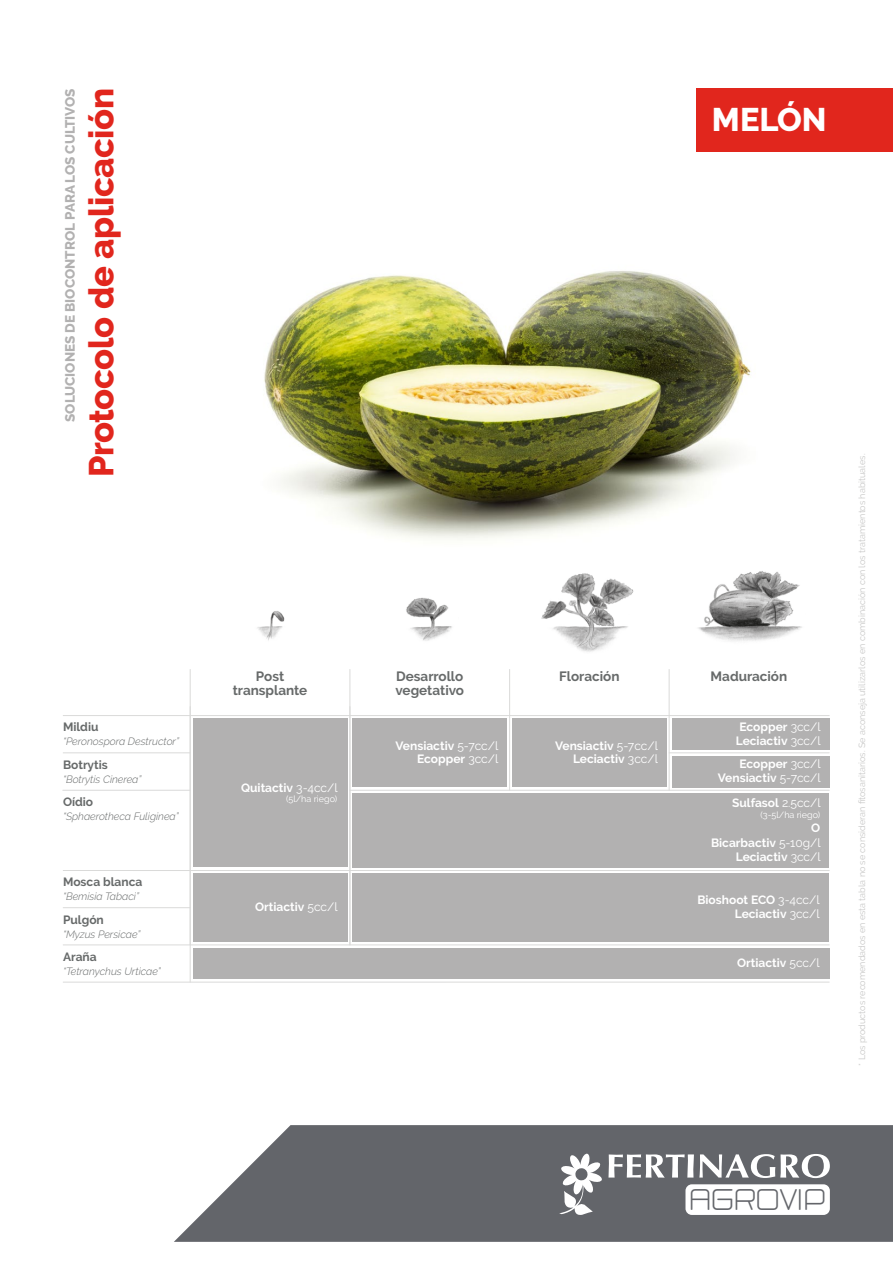
<style>
.page{position:relative;width:893px;height:1263px;background:#fff}
.page>*{position:absolute;margin:0;border:0;box-sizing:border-box;transform-origin:0 0}
.t1{font:800 34.5px "Raleway";letter-spacing:-.01em;color:#e1261d}
.t2{font:800 32.55px "Raleway";color:#fff}
.t3{font:26.1px "Neogrey";letter-spacing:.035em;color:#63656a}
.t4{font:700 13.5px/14.1px "Raleway";color:#676a6a;text-align:center}
.t5{font:800 13.5px "Raleway";color:#b2b1b1}
.t6{font:700 12px/14px "Raleway";color:#fff;text-align:right}
.t7{font:700 12px "Raleway";color:#676a6a}
.t8{font:italic 300 10.5px "Raleway";color:#676a6a}
.t9{font:9px "Raleway";color:#c7c7c6}
.t10{font:9px "Raleway";color:#fff}
.s1{font-weight:400}
</style>
<div class="page">
<svg style="left:174px;top:1125px;width:719px;height:117px;background:#727478"></svg>
<svg style="left:559px;top:1153px;width:43px;height:63px"></svg>
<div style="left:685px;top:1184px;width:145px;height:31px;background:#fff;border-radius:6px"></div>
<svg style="left:608px;top:1154px;width:222px;height:24px"></svg>
<div style="left:696px;top:88px;width:197px;height:63px;background:#e1261d"></div>
<div style="left:353px;top:719px;width:154px;height:68px;background:#b2b1b1"></div>
<div style="left:193px;top:718px;width:154px;height:149px;background:#b2b1b1"></div>
<div style="left:193px;top:873px;width:154px;height:69px;background:#b2b1b1"></div>
<div style="left:193px;top:948px;width:636px;height:30px;background:#b2b1b1"></div>
<div style="left:512px;top:719px;width:154px;height:68px;background:#b2b1b1"></div>
<div style="left:672px;top:719px;width:157px;height:31px;background:#b2b1b1"></div>
<div style="left:672px;top:756px;width:157px;height:31px;background:#b2b1b1"></div>
<div style="left:353px;top:793px;width:476px;height:75px;background:#b2b1b1"></div>
<div style="left:353px;top:873px;width:476px;height:69px;background:#b2b1b1"></div>
<img style="left:257px;top:611px;width:28px;height:30px">
<img style="left:406px;top:597px;width:46px;height:44px">
<img style="left:541px;top:573px;width:93px;height:79px">
<img style="left:698px;top:571px;width:104px;height:70px">
<hr style="left:63px;top:715px;width:766px;height:1px;background:#dadad9">
<hr style="left:63px;top:752px;width:127px;height:1px;background:#dadad9">
<hr style="left:669px;top:752px;width:160px;height:1px;background:#dadad9">
<hr style="left:63px;top:790px;width:127px;height:1px;background:#dadad9">
<hr style="left:350px;top:790px;width:479px;height:1px;background:#dadad9">
<hr style="left:63px;top:870px;width:766px;height:1px;background:#dadad9">
<hr style="left:63px;top:907px;width:127px;height:1px;background:#dadad9">
<hr style="left:63px;top:944px;width:766px;height:1px;background:#dadad9">
<hr style="left:190px;top:669px;width:1px;height:276px;background:#dadad9">
<hr style="left:350px;top:669px;width:1px;height:276px;background:#dadad9">
<hr style="left:63px;top:982px;width:766px;height:1px;background:#dadad9">
<hr style="left:190px;top:707px;width:1px;height:275px;background:#dadad9">
<hr style="left:669px;top:669px;width:1px;height:121px;background:#dadad9">
<hr style="left:509px;top:669px;width:1px;height:121px;background:#dadad9">
<img style="left:264px;top:271px;width:487px;height:269px">
<p class="t5" style="left:62px;top:422px;width:335px;rotate:-90deg">SOLUCIONES DE BIOCONTROL PARA LOS CULTIVOS</p>
<h1 class="t1" style="left:82px;top:477px;width:390px;rotate:-90deg">Protocolo de aplicación</h1>
<p class="t7" style="left:63px;top:720px;width:37px">Mildiu</p>
<p class="t8" style="left:63px;top:736px;width:117px">“Peronospora Destructor”</p>
<p class="t7" style="left:63px;top:758px;width:46px">Botrytis</p>
<p class="t8" style="left:63px;top:773px;width:80px">“Botrytis Cinerea”</p>
<p class="t7" style="left:63px;top:795px;width:32px">Oídio</p>
<p class="t8" style="left:63px;top:810px;width:117px">“Sphaerotheca Fuliginea”</p>
<p class="t7" style="left:63px;top:875px;width:81px">Mosca blanca</p>
<p class="t8" style="left:63px;top:890px;width:77px">“Bemisia Tabaci”</p>
<p class="t7" style="left:63px;top:912px;width:42px">Pulgón</p>
<p class="t8" style="left:63px;top:928px;width:79px">“Myzus Persicae”</p>
<p class="t7" style="left:63px;top:950px;width:35px">Araña</p>
<p class="t8" style="left:63px;top:965px;width:99px">“Tetranychus Urticae”</p>
<h2 class="t2" style="left:712px;top:101px;width:116px">MELÓN</h2>
<p class="t4" style="left:233px;top:669px;width:76px">Post transplante</p>
<p class="t4" style="left:395px;top:669px;width:70px;text-align:left">Desarrollo vegetativo</p>
<p class="t4" style="left:559px;top:669px;width:62px">Floración</p>
<p class="t4" style="left:711px;top:669px;width:78px">Maduración</p>
<p class="t6" style="left:241px;top:780px;width:98px">Quitactiv <span class="s1">3-4cc/l</span></p>
<p class="t10" style="left:286px;top:794px;width:53px">(5l/ha riego)</p>
<p class="t6" style="left:255px;top:900px;width:84px">Ortiactiv <span class="s1">5cc/l</span></p>
<p class="t6" style="left:396px;top:738px;width:104px">Vensiactiv <span class="s1">5-7cc/l<br></span>Ecopper <span class="s1">3cc/l</span></p>
<p class="t6" style="left:555px;top:738px;width:104px">Vensiactiv <span class="s1">5-7cc/l<br></span>Leciactiv <span class="s1">3cc/l</span></p>
<p class="t6" style="left:736px;top:720px;width:86px;text-align:center">Ecopper <span class="s1">3cc/l<br></span>Leciactiv <span class="s1">3cc/l</span></p>
<p class="t6" style="left:718px;top:757px;width:104px">Ecopper <span class="s1">3cc/l<br></span>Vensiactiv <span class="s1">5-7cc/l</span></p>
<p class="t6" style="left:732px;top:796px;width:90px">Sulfasol <span class="s1">2.5cc/l</span></p>
<p class="t10" style="left:760px;top:809px;width:61px">(3-5l/ha riego)</p>
<p class="t6" style="left:711px;top:820px;width:111px;line-height:14.4px">O<br>Bicarbactiv <span class="s1">5-10g/l<br></span>Leciactiv <span class="s1">3cc/l</span></p>
<p class="t6" style="left:697px;top:893px;width:124px">Bioshoot ECO <span class="s1">3-4cc/l<br></span>Leciactiv <span class="s1">3cc/l</span></p>
<p class="t6" style="left:737px;top:955px;width:84px">Ortiactiv <span class="s1">5cc/l</span></p>
<p class="t9" style="left:857px;top:1065px;width:613px;rotate:-90deg">* Los productos recomendados en esta tabla no se consideran fitosanitarios. Se aconseja utilizarlos en combinación con los tratamientos habituales.</p>
<h3 class="t3" style="left:691px;top:1183px;width:138px">AGROVIP</h3>
</div>
